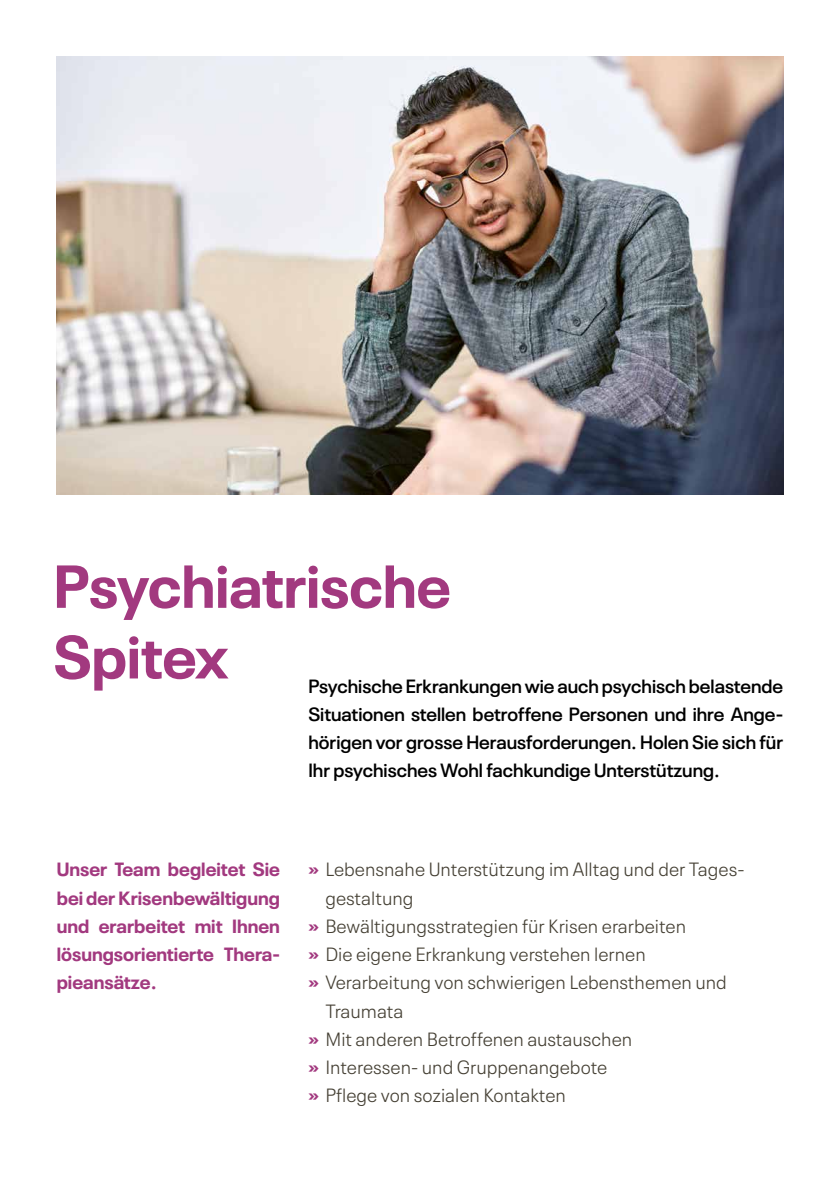
<style>
.page{position:relative;width:840px;height:1191px;background:#fff}
.page>*{position:absolute;margin:0;border:0;box-sizing:border-box;transform-origin:0 0}
.t1{font:700 60px/70.6px "Neue Plak";color:#a2397f}
.t2{font:300 19px "Neue Plak Text";color:#454034}
.t3{font:600 19px/28.2px "Neue Plak";color:#000;text-align:justify}
.t4{font:700 19px/28.2px "Neue Plak";color:#a2397f;text-align:justify}
.s1{font-family:"Neue Plak";font-weight:700;color:#a2397f}
</style>
<div class="page">
<img style="left:57px;top:57px;width:725px;height:438px">
<h1 class="t1" style="left:54px;top:544px;width:398px">Psychiatrische<br>Spitex</h1>
<p class="t3" style="left:308px;top:670px;width:476px">Psychische Erkrankungen wie auch psychisch belastende Situationen stellen betroffene Personen und ihre Ange&shy;hörigen vor grosse Herausforderungen. Holen Sie sich für Ihr psychisches Wohl fachkundige Unterstützung.</p>
<p class="t4" style="left:57px;top:853px;width:225px">Unser Team begleitet Sie bei der Krisenbewältigung und erarbeitet mit Ihnen lösungsorientierte Thera&shy;pieansätze.</p>
<p class="t2" style="left:308px;top:854px;width:435px"><span class="s1">»</span> Lebensnahe Unterstützung im Alltag und der Tages-</p>
<p class="t2" style="left:325px;top:883px;width:90px">gestaltung</p>
<p class="t2" style="left:308px;top:911px;width:379px"><span class="s1">»</span> Bewältigungsstrategien für Krisen erarbeiten</p>
<p class="t2" style="left:308px;top:939px;width:339px"><span class="s1">»</span> Die eigene Erkrankung verstehen lernen</p>
<p class="t2" style="left:308px;top:967px;width:420px"><span class="s1">»</span> Verarbeitung von schwierigen Lebensthemen und</p>
<p class="t2" style="left:325px;top:996px;width:79px">Traumata</p>
<p class="t2" style="left:308px;top:1024px;width:325px"><span class="s1">»</span> Mit anderen Betroffenen austauschen</p>
<p class="t2" style="left:308px;top:1052px;width:300px"><span class="s1">»</span> Interessen- und Gruppenangebote</p>
<p class="t2" style="left:308px;top:1080px;width:259px"><span class="s1">»</span> Pflege von sozialen Kontakten</p>
</div>
